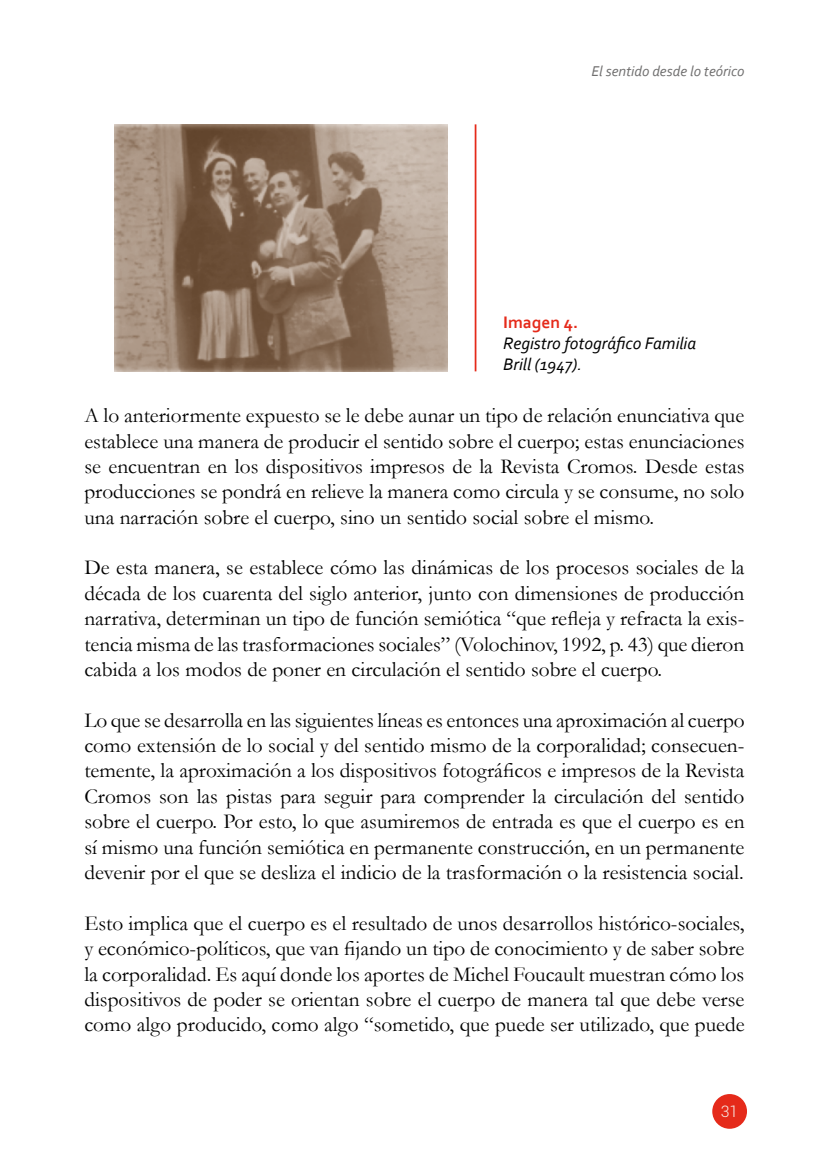
<style>
.page{position:relative;width:819px;height:1166px;background:#fff}
.page>*{position:absolute;margin:0;border:0;box-sizing:border-box;transform-origin:0 0}
.t1{font:21.35px/25.4px "Garamond";color:#000;text-align:justify}
.t2{font:italic 17.5px/21px "Corbel";color:#000}
.t3{font:700 17.5px "Corbel";color:#e52a1a}
.t4{font:300 15.75px "Roboto";color:#f7f0eb}
.t5{font:italic 14.88px "Corbel";color:#706f6f}
</style>
<div class="page">
<div style="left:712px;top:1094px;width:35px;height:35px;background:#e52a1a;border-radius:50%"></div>
<img style="left:114px;top:124px;width:334px;height:247px">
<hr style="left:474px;top:124px;width:2px;height:247px;background:#e52a1a">
<p class="t5" style="left:591px;top:61px;width:155px">El sentido desde lo teórico</p>
<p class="t3" style="left:503px;top:312px;width:77px">Imagen 4.</p>
<p class="t2" style="left:503px;top:333px;width:194px">Registro fotográfico Familia<br>Brill (1947).</p>
<p class="t1" style="left:84px;top:402px;width:661px">A lo anteriormente expuesto se le debe aunar un tipo de relación enunciativa que establece una manera de producir el sentido sobre el cuerpo; estas enunciaciones se encuentran en los dispositivos impresos de la Revista Cromos. Desde estas producciones se pondrá en relieve la manera como circula y se consume, no solo una narración sobre el cuerpo, sino un sentido social sobre el mismo.</p>
<p class="t1" style="left:84px;top:554px;width:661px">De esta manera, se establece cómo las dinámicas de los procesos sociales de la década de los cuarenta del siglo anterior, junto con dimensiones de producción narrativa, determinan un tipo de función semiótica “que refleja y refracta la exis&shy;tencia misma de las trasformaciones sociales” (Volochinov, 1992, p. 43) que dieron cabida a los modos de poner en circulación el sentido sobre el cuerpo.</p>
<p class="t1" style="left:84px;top:707px;width:662px">Lo que se desarrolla en las siguientes líneas es entonces una aproximación al cuerpo como extensión de lo social y del sentido mismo de la corporalidad; consecuen&shy;temente, la aproximación a los dispositivos fotográficos e impresos de la Revista Cromos son las pistas para seguir para comprender la circulación del sentido sobre el cuerpo. Por esto, lo que asumiremos de entrada es que el cuerpo es en sí mismo una función semiótica en permanente construcción, en un permanente devenir por el que se desliza el indicio de la trasformación o la resistencia social.</p>
<p class="t1" style="left:84px;top:910px;width:661px">Esto implica que el cuerpo es el resultado de unos desarrollos histórico-sociales, y económico-políticos, que van fijando un tipo de conocimiento y de saber sobre la corporalidad. Es aquí donde los aportes de Michel Foucault muestran cómo los dispositivos de poder se orientan sobre el cuerpo de manera tal que debe verse como algo producido, como algo “sometido, que puede ser utilizado, que puede</p>
<p class="t4" style="left:720px;top:1101px;width:19px">31</p>
</div>
